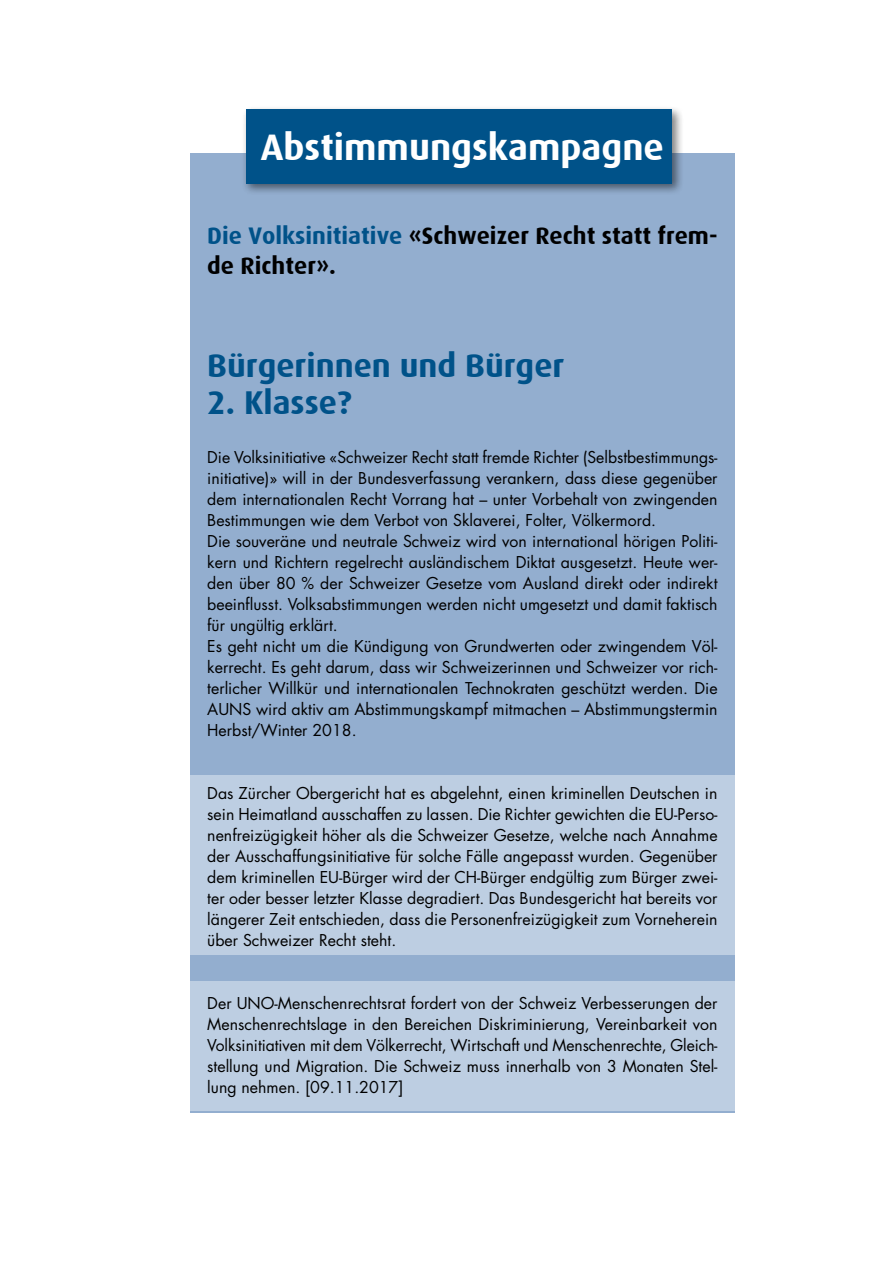
<style>
.page{position:relative;width:893px;height:1263px;background:#fff}
.page>*{position:absolute;margin:0;border:0;box-sizing:border-box;transform-origin:0 0}
.t1{font:700 36.9px "Dax";color:#fff}
.t2{font:700 33px "Dax";color:#005289}
.t3{font:700 24px/30px "Dax";color:#000}
.t4{font:15.9px/21px "Futura";color:#000;text-align:justify}
.s1{color:#005289}
</style>
<div class="page">
<div style="left:190px;top:153px;width:545px;height:960px;background:#93aecf"></div>
<div style="left:242px;top:105px;width:442px;height:91px;background:#000;opacity:.5"></div>
<div style="left:246px;top:109px;width:425px;height:74px;background:#005289"></div>
<div style="left:172px;top:776px;width:574px;height:179px;background:#bdcee2"></div>
<div style="left:176px;top:982px;width:573px;height:129px;background:#bdcee2"></div>
<h1 class="t1" style="left:261px;top:126px;width:404px">Abstimmungskampagne</h1>
<h3 class="t3" style="left:207px;top:221px;width:512px"><span class="s1">Die Volksinitiative</span> «Schweizer Recht statt frem&shy;de Richter».</h3>
<h2 class="t2" style="left:207px;top:347px;width:359px">Bürgerinnen und Bürger</h2>
<h2 class="t2" style="left:207px;top:384px;width:146px">2. Klasse?</h2>
<p class="t4" style="left:207px;top:446px;width:512px;text-align:left">Die Volksinitiative «Schweizer Recht statt fremde Richter (Selbstbestimmungs&shy;initiative)» will in der Bundesverfassung verankern, dass diese gegenüber dem internationalen Recht Vorrang hat – unter Vorbehalt von zwingenden Bestimmungen wie dem Verbot von Sklaverei, Folter, Völkermord.<br>Die souveräne und neutrale Schweiz wird von international hörigen Politi&shy;kern und Richtern regelrecht ausländischem Diktat ausgesetzt. Heute wer&shy;den über 80 % der Schweizer Gesetze vom Ausland direkt oder indirekt beeinflusst. Volksabstimmungen werden nicht umgesetzt und damit faktisch für ungültig erklärt.<br>Es geht nicht um die Kündigung von Grundwerten oder zwingendem Völ&shy;kerrecht. Es geht darum, dass wir Schweizerinnen und Schweizer vor rich&shy;terlicher Willkür und internationalen Technokraten geschützt werden. Die AUNS wird aktiv am Abstimmungskampf mitmachen – Abstimmungstermin Herbst/Winter 2018.</p>
<p class="t4" style="left:207px;top:782px;width:512px">Das Zürcher Obergericht hat es abgelehnt, einen kriminellen Deutschen in sein Heimatland ausschaffen zu lassen. Die Richter gewichten die EU-Perso&shy;nenfreizügigkeit höher als die Schweizer Gesetze, welche nach Annahme der Ausschaffungsinitiative für solche Fälle angepasst wurden. Gegenüber dem kriminellen EU-Bürger wird der CH-Bürger endgültig zum Bürger zwei&shy;ter oder besser letzter Klasse degradiert. Das Bundesgericht hat bereits vor längerer Zeit entschieden, dass die Personenfreizügigkeit zum Vorneherein über Schweizer Recht steht.</p>
<p class="t4" style="left:207px;top:992px;width:512px">Der UNO-Menschenrechtsrat fordert von der Schweiz Verbesserungen der Menschenrechtslage in den Bereichen Diskriminierung, Vereinbarkeit von Volksinitiativen mit dem Völkerrecht, Wirtschaft und Menschenrechte, Gleich&shy;stellung und Migration. Die Schweiz muss innerhalb von 3 Monaten Stel&shy;lung nehmen. [09.11.2017]</p>
</div>
